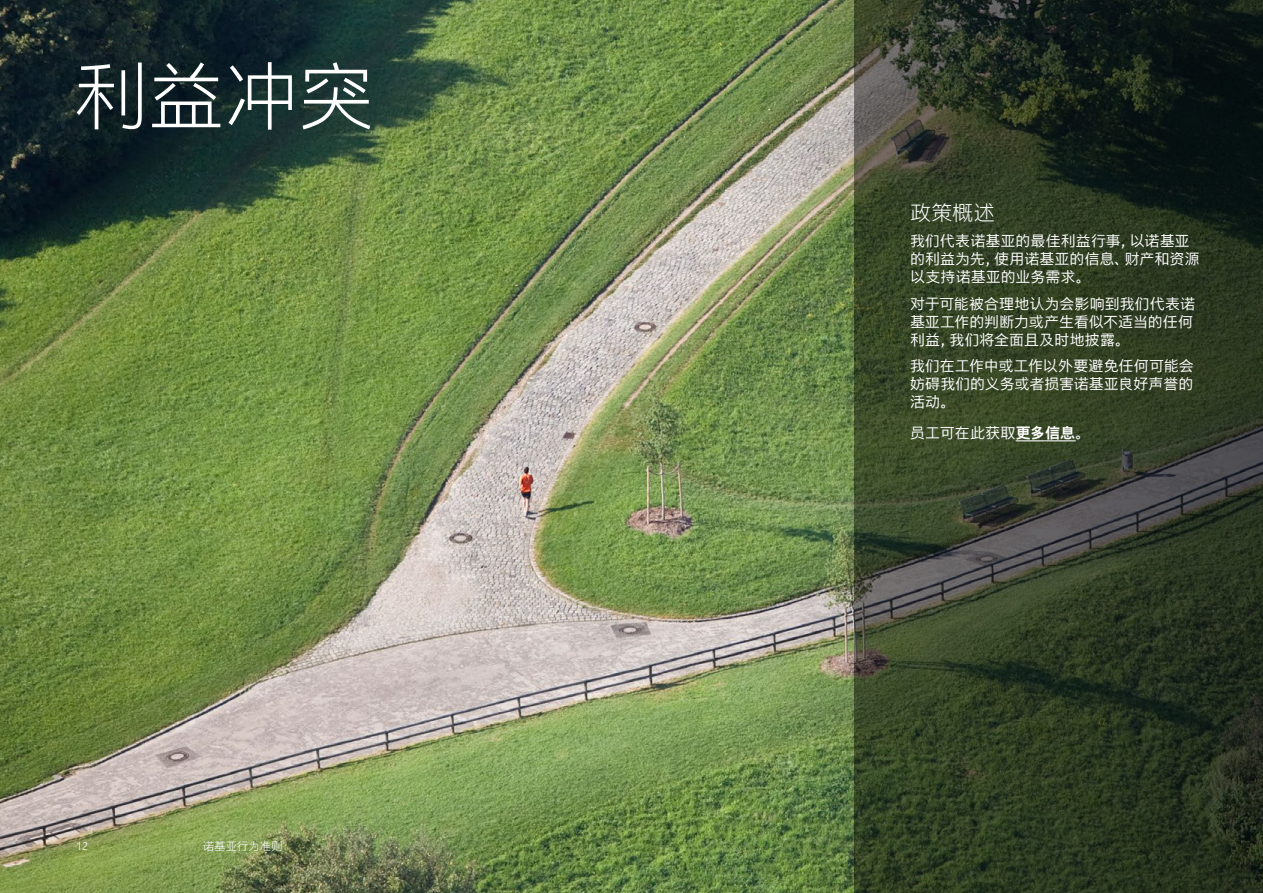
<style>
.page{position:relative;width:1263px;height:893px;background:#fff}
.page>*{position:absolute;margin:0;border:0;box-sizing:border-box;transform-origin:0 0}
.t1{font:300 75px "Nokia Pure Headline Chinese";color:#fff}
.t2{font:300 21px "Nokia Pure Headline Chinese";color:#fff}
.t3{font:15px/18px "Nokia Pure Headline Chinese";color:#fff}
.t4{font:300 11.25px "Nokia Pure Headline Chinese";letter-spacing:.015em;color:#fff}
.s1{font-weight:700}
</style>
<div class="page">
<img style="left:0;top:0;width:599px;height:893px">
<img style="left:599px;top:0;width:256px;height:893px">
<svg style="left:855px;top:0;width:408px;height:893px;background:#2e3925"></svg>
<hr style="left:1016px;top:440px;width:60px;height:1px;background:#fff">
<h1 class="t1" style="left:74px;top:47px;width:301px">利益冲突</h1>
<p class="t4" style="left:76px;top:839px;width:14px">12</p>
<p class="t4" style="left:203px;top:839px;width:81px">诺基亚行为准则</p>
<h2 class="t2" style="left:910px;top:199px;width:86px">政策概述</h2>
<p class="t3" style="left:910px;top:232px;width:291px">我们代表诺基亚的最佳利益行事，以诺基亚的利益为先，使用诺基亚的信息、财产和资源以支持诺基亚的业务需求。</p>
<p class="t3" style="left:910px;top:295px;width:287px">对于可能被合理地认为会影响到我们代表诺基亚工作的判断力或产生看似不适当的任何利益，我们将全面且及时地披露。</p>
<p class="t3" style="left:910px;top:357px;width:285px;text-align:justify">我们在工作中或工作以外要避免任何可能会妨碍我们的义务或者损害诺基亚良好声誉的活动。</p>
<p class="t3" style="left:910px;top:424px;width:182px">员工可在此获取<span class="s1">更多信息</span>。</p>
</div>
